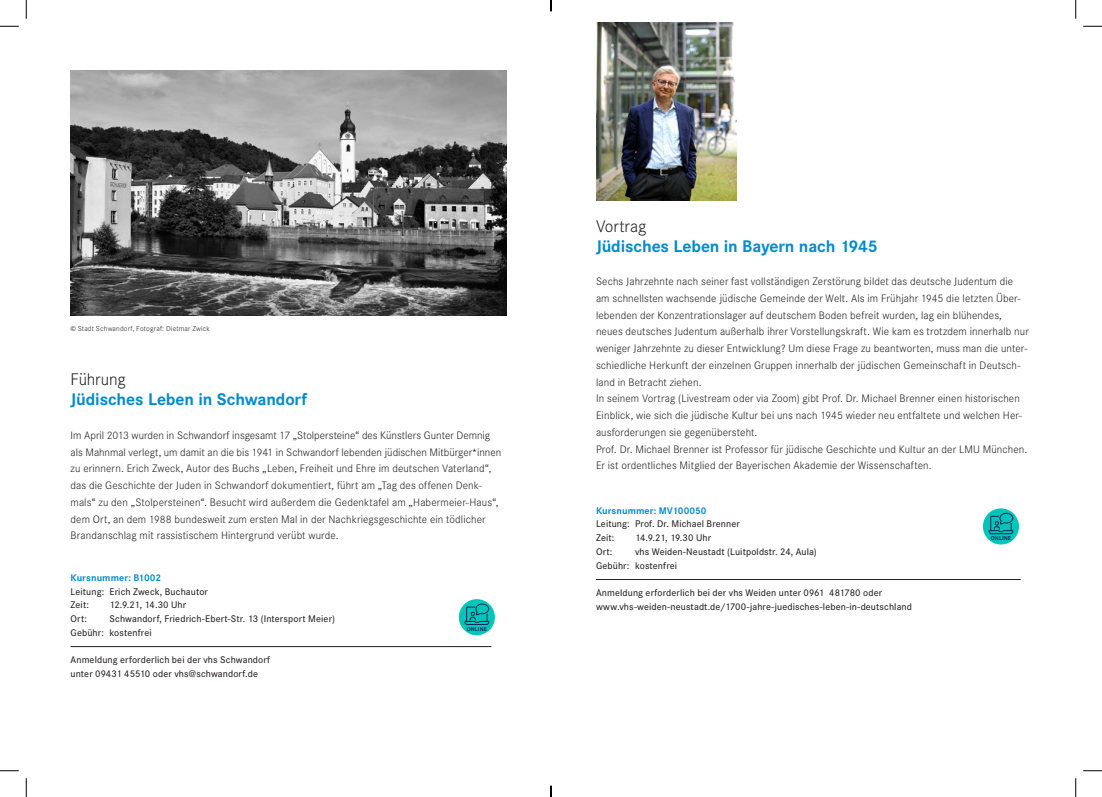
<style>
.page{position:relative;width:1102px;height:797px;background:#fff}
.page>*{position:absolute;margin:0;border:0;box-sizing:border-box;transform-origin:0 0}
.t1{font:700 17.5px "Corporate S";letter-spacing:-.005em;color:#038bce}
.t2{font:300 17.5px "Corporate S";letter-spacing:-.005em;color:#231f20}
.t3{font:300 11.25px/16.8px "Corporate S";letter-spacing:.01em;color:#231f20}
.t4{font:500 10px/13.8px "Corporate S";letter-spacing:.01em;color:#231f20}
.t5{font:700 10px "Corporate S";letter-spacing:.005em;color:#038bce}
.t6{font:500 10px "Corporate S";letter-spacing:-.015em;color:#231f20}
.t7{font:300 7.5px "Corporate S";letter-spacing:.025em;color:#231f20}
.t8{font:700 5.88px "Corporate S";letter-spacing:.01em;color:#002a5c}
.s1{font-family:"Source Sans Pro";font-weight:400}
</style>
<div class="page">
<img style="left:71px;top:71px;width:435px;height:245px">
<hr style="left:71px;top:646px;width:420px;height:1px;background:#231f20">
<hr style="left:596px;top:579px;width:424px;height:1px;background:#231f20">
<svg style="left:982px;top:508px;width:36px;height:36px"></svg>
<svg style="left:988px;top:512px;width:25px;height:22px"></svg>
<div style="left:459px;top:599px;width:36px;height:36px;background:#00c6b9;border-radius:50%"></div>
<svg style="left:464px;top:603px;width:25px;height:22px"></svg>
<img style="left:596px;top:23px;width:140px;height:178px">
<svg style="left:0;top:25px;width:19px;height:2px"></svg>
<svg style="left:1083px;top:25px;width:18px;height:2px"></svg>
<svg style="left:0;top:770px;width:19px;height:1px"></svg>
<svg style="left:1083px;top:770px;width:18px;height:1px"></svg>
<svg style="left:25px;top:0;width:2px;height:19px"></svg>
<svg style="left:25px;top:778px;width:2px;height:19px"></svg>
<svg style="left:1075px;top:0;width:1px;height:19px"></svg>
<svg style="left:1075px;top:778px;width:1px;height:19px"></svg>
<svg style="left:550px;top:785px;width:1px;height:12px"></svg>
<p class="t7" style="left:71px;top:324px;width:141px"><span class="s1">©</span> Stadt Schwandorf, Fotograf: Dietmar Zwick</p>
<h1 class="t2" style="left:71px;top:370px;width:57px">Führung</h1>
<h1 class="t1" style="left:71px;top:389px;width:238px">Jüdisches Leben in Schwandorf</h1>
<p class="t3" style="left:71px;top:427px;width:432px">Im April 2013 wurden in Schwandorf insgesamt 17 „Stolpersteine“ des Künstlers Gunter Demnig als Mahnmal verlegt, um damit an die bis 1941 in Schwandorf lebenden jüdischen Mitbürger*innen zu erinnern. Erich Zweck, Autor des Buchs „Leben, Freiheit und Ehre im deutschen Vaterland“, das die Geschichte der Juden in Schwandorf dokumentiert, führt am „Tag des offenen Denk&shy;mals“ zu den „Stolpersteinen“. Besucht wird außerdem die Gedenktafel am „Habermeier-Haus“, dem Ort, an dem 1988 bundesweit zum ersten Mal in der Nachkriegsgeschichte ein tödlicher Brandanschlag mit rassistischem Hintergrund verübt wurde.</p>
<p class="t5" style="left:71px;top:571px;width:92px">Kursnummer: B1002</p>
<p class="t4" style="left:71px;top:584px;width:139px">Leitung: Erich Zweck, Buchautor<br>Zeit:</p>
<p class="t6" style="left:110px;top:598px;width:78px">12.9.21, 14.30 Uhr</p>
<p class="t4" style="left:71px;top:611px;width:266px;text-indent:39px">Schwandorf, Friedrich-Ebert-Str. 13 (Intersport Meier)<br>Gebühr: kostenfrei</p>
<p class="t4" style="left:71px;top:652px;width:201px">Anmeldung erforderlich bei der vhs Schwandorf unter 09431 45510 oder vhs@schwandorf.de</p>
<p class="t4" style="left:71px;top:611px;width:18px">Ort:</p>
<p class="t8" style="left:467px;top:626px;width:22px">ONLINE</p>
<h1 class="t2" style="left:596px;top:216px;width:52px">Vortrag</h1>
<h1 class="t1" style="left:596px;top:236px;width:283px">Jüdisches Leben in Bayern nach 1945</h1>
<p class="t3" style="left:596px;top:273px;width:434px">Sechs Jahrzehnte nach seiner fast vollständigen Zerstörung bildet das deutsche Judentum die am schnellsten wachsende jüdische Gemeinde der Welt. Als im Frühjahr 1945 die letzten Über&shy;lebenden der Konzentrationslager auf deutschem Boden befreit wurden, lag ein blühendes, neues deutsches Judentum außerhalb ihrer Vorstellungskraft. Wie kam es trotzdem innerhalb nur weniger Jahrzehnte zu dieser Entwicklung? Um diese Frage zu beantworten, muss man die unter&shy;schiedliche Herkunft der einzelnen Gruppen innerhalb der jüdischen Gemeinschaft in Deutsch&shy;land in Betracht ziehen.<br>In seinem Vortrag (Livestream oder via Zoom) gibt Prof. Dr. Michael Brenner einen historischen Einblick, wie sich die jüdische Kultur bei uns nach 1945 wieder neu entfaltete und welchen Her&shy;ausforderungen sie gegenübersteht.<br>Prof. Dr. Michael Brenner ist Professor für jüdische Geschichte und Kultur an der LMU München.<br>Er ist ordentliches Mitglied der Bayerischen Akademie der Wissenschaften.</p>
<p class="t5" style="left:596px;top:504px;width:112px">Kursnummer: MV100050</p>
<p class="t4" style="left:596px;top:517px;width:145px">Leitung: Prof. Dr. Michael Brenner<br>Zeit:</p>
<p class="t6" style="left:635px;top:531px;width:78px">14.9.21, 19.30 Uhr</p>
<p class="t8" style="left:990px;top:535px;width:22px">ONLINE</p>
<p class="t4" style="left:596px;top:544px;width:18px">Ort:</p>
<p class="t4" style="left:596px;top:544px;width:222px;text-indent:39px">vhs Weiden-Neustadt (Luitpoldstr. 24, Aula)<br>Gebühr: kostenfrei</p>
<p class="t4" style="left:596px;top:585px;width:317px">Anmeldung erforderlich bei der vhs Weiden unter 0961 481780 oder www.vhs-weiden-neustadt.de/1700-jahre-juedisches-leben-in-deutschland</p>
</div>
